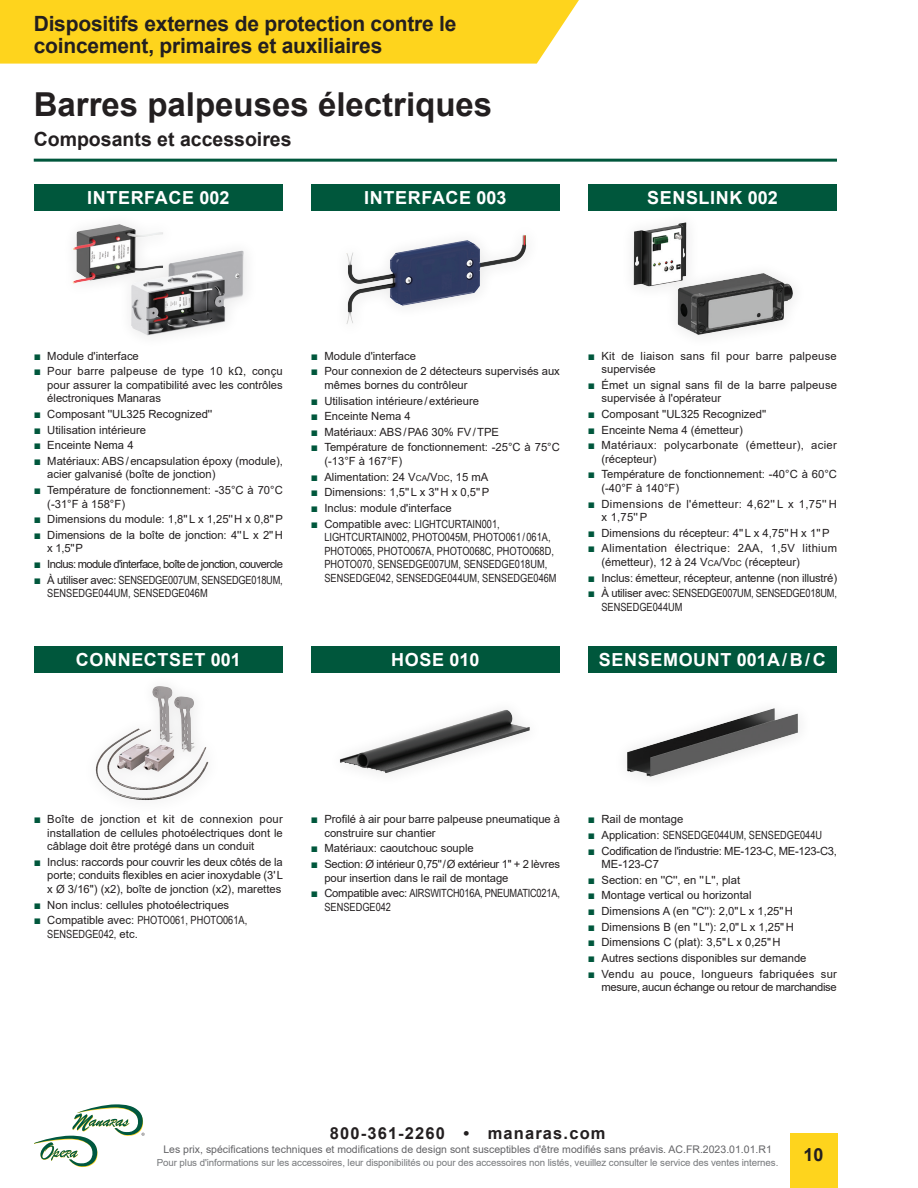
<style>
.page{position:relative;width:918px;height:1188px;background:#fff}
.page>*{position:absolute;margin:0;border:0;box-sizing:border-box;transform-origin:0 0}
.t1{font:700 33px "Arial";color:#231f20}
.t2{font:700 21px/22.5px "Arial";letter-spacing:-.01em;color:#231f20}
.t3{font:700 19.5px "Arial";color:#231f20}
.t4{font:700 18px "Arial";letter-spacing:.035em;color:#fff}
.t5{font:700 18px "Arial";color:#231f20}
.t6{font:700 16.5px "Arial";letter-spacing:.07em;color:#231f20}
.t7{font:11.25px/13.5px "Arial";color:#231f20}
.t8{font:11.25px/13.5px "Arial Narrow";color:#231f20}
.t9{font:11.25px/13.5px "Arial";letter-spacing:.03em;color:#231f20}
.t10{font:11.25px/13.5px "Arial";letter-spacing:-.025em;color:#231f20}
.t11{font:11.25px/13.5px "Arial";letter-spacing:-.03em;color:#231f20;text-align:right}
.t12{font:11.25px/13.5px "Arial Narrow";letter-spacing:-.02em;color:#231f20}
.t13{font:11.25px "Arial";letter-spacing:-.055em;color:#231f20}
.t14{font:11.25px/13.5px "Arial";letter-spacing:.02em;color:#231f20}
.t15{font:10.5px "Arial";color:#636366}
.t16{font:9.75px "Arial";letter-spacing:-.01em;color:#76787b}
.s1{font-size:12px;color:#00573c}
.s2{font-family:"Arial";font-size:12px;color:#00573c}
.s3{font-family:"Arial"}
.s4{font-size:8.25px}
</style>
<div class="page">
<hr style="left:34px;top:159px;width:803px;height:3px;background:#00573c">
<div style="left:0;top:0;width:579px;height:64px;background:#fed41d"></div>
<div style="left:790px;top:1133px;width:47px;height:55px;background:#fed41d"></div>
<svg style="left:34px;top:1104px;width:111px;height:63px"></svg>
<img style="left:73px;top:224px;width:171px;height:111px">
<div style="left:334px;top:222px;width:207px;height:117px;background:#231f20;opacity:.1"></div>
<img style="left:458px;top:235px;width:65px;height:28px">
<div style="left:620px;top:209px;width:188px;height:141px;background:#231f20;opacity:.1"></div>
<img style="left:634px;top:223px;width:52px;height:64px">
<div style="left:82px;top:673px;width:141px;height:142px;background:#231f20;opacity:.1"></div>
<svg style="left:152px;top:686px;width:7px;height:12px"></svg>
<div style="left:326px;top:697px;width:219px;height:91px;background:#231f20;opacity:.1"></div>
<img style="left:484px;top:710px;width:21px;height:6px">
<div style="left:613px;top:695px;width:201px;height:97px;background:#231f20;opacity:.1"></div>
<img style="left:627px;top:708px;width:147px;height:63px">
<div style="left:34px;top:184px;width:249px;height:27px;background:#00573c"></div>
<div style="left:588px;top:184px;width:249px;height:27px;background:#00573c"></div>
<div style="left:311px;top:184px;width:249px;height:27px;background:#00573c"></div>
<div style="left:34px;top:647px;width:249px;height:26px;background:#00573c"></div>
<div style="left:588px;top:647px;width:249px;height:26px;background:#00573c"></div>
<div style="left:311px;top:647px;width:249px;height:26px;background:#00573c"></div>
<h2 class="t2" style="left:34px;top:13px;width:424px">Dispositifs externes de protection contre le coincement, primaires et auxiliaires</h2>
<h1 class="t1" style="left:34px;top:81px;width:460px">Barres palpeuses électriques</h1>
<h3 class="t3" style="left:34px;top:125px;width:259px">Composants et accessoires</h3>
<h3 class="t4" style="left:87px;top:185px;width:144px">INTERFACE 002</h3>
<h3 class="t4" style="left:364px;top:185px;width:144px">INTERFACE 003</h3>
<h3 class="t4" style="left:647px;top:185px;width:132px">SENSLINK 002</h3>
<p class="t7" style="left:34px;top:349px;width:107px"><span class="s1">■</span> Module d'interface</p>
<p class="t7" style="left:47px;top:365px;width:237px;text-align:justify;text-indent:-14px"><span class="s1">■</span> Pour barre palpeuse de type 10 kΩ, conçu pour assurer la compatibilité avec les contrôles électroniques Manaras</p>
<p class="t7" style="left:34px;top:407px;width:180px"><span class="s1">■</span> Composant ''UL325 Recognized''</p>
<p class="t7" style="left:34px;top:423px;width:114px"><span class="s1">■</span> Utilisation intérieure</p>
<p class="t7" style="left:34px;top:439px;width:101px"><span class="s1">■</span> Enceinte Nema 4</p>
<p class="t7" style="left:47px;top:454px;width:237px;text-indent:-14px"><span class="s1">■</span> Matériaux: ABS/encapsulation époxy (module), acier galvanisé (boîte de jonction)</p>
<p class="t7" style="left:47px;top:483px;width:237px;text-indent:-14px"><span class="s1">■</span> Température de fonctionnement: -35°C à 70°C (-31°F à 158°F)</p>
<p class="t7" style="left:34px;top:513px;width:251px"><span class="s1">■</span> Dimensions du module: 1,8''L x 1,25''H x 0,8''P</p>
<p class="t7" style="left:47px;top:528px;width:237px;text-indent:-14px"><span class="s1">■</span> Dimensions de la boîte de jonction: 4''L x 2''H x 1,5''P</p>
<p class="t13" style="left:34px;top:556px;width:251px"><span class="s1">■</span> Inclus: module d'interface, boîte de jonction, couvercle</p>
<p class="t8" style="left:47px;top:573px;width:237px;text-indent:-14px"><span class="s2">■</span> <span class="s3">À utiliser avec:</span> SENSEDGE007UM, SENSEDGE018UM,<br>SENSEDGE044UM, SENSEDGE046M</p>
<p class="t7" style="left:311px;top:349px;width:107px"><span class="s1">■</span> Module d'interface</p>
<p class="t7" style="left:324px;top:365px;width:237px;text-indent:-14px"><span class="s1">■</span> Pour connexion de 2 détecteurs supervisés aux mêmes bornes du contrôleur</p>
<p class="t7" style="left:311px;top:394px;width:170px"><span class="s1">■</span> Utilisation intérieure/extérieure</p>
<p class="t7" style="left:311px;top:409px;width:101px"><span class="s1">■</span> Enceinte Nema 4</p>
<p class="t7" style="left:311px;top:425px;width:190px"><span class="s1">■</span> Matériaux: ABS/PA6 30% FV/TPE</p>
<p class="t7" style="left:324px;top:441px;width:237px;text-indent:-14px"><span class="s1">■</span> Température de fonctionnement: -25°C à 75°C (-13°F à 167°F)</p>
<p class="t7" style="left:311px;top:470px;width:179px"><span class="s1">■</span> Alimentation: 24 V<span class="s4">CA</span>/V<span class="s4">DC</span>, 15 mA</p>
<p class="t7" style="left:311px;top:486px;width:180px"><span class="s1">■</span> Dimensions: 1,5''L x 3''H x 0,5''P</p>
<p class="t7" style="left:311px;top:501px;width:142px"><span class="s1">■</span> Inclus: module d'interface</p>
<p class="t8" style="left:324px;top:517px;width:234px;text-indent:-14px"><span class="s2">■</span> <span class="s3">Compatible avec:</span> LIGHTCURTAIN001, LIGHTCURTAIN002, PHOTO045M, PHOTO061 / 061A, PHOTO065, PHOTO067A, PHOTO068C, PHOTO068D, PHOTO070, SENSEDGE007UM, SENSEDGE018UM, SENSEDGE042, SENSEDGE044UM, SENSEDGE046M</p>
<p class="t14" style="left:601px;top:349px;width:237px;text-indent:-14px"><span class="s1">■</span> Kit de liaison sans fil pour barre palpeuse supervisée</p>
<p class="t7" style="left:601px;top:378px;width:237px;text-indent:-14px"><span class="s1">■</span> Émet un signal sans fil de la barre palpeuse supervisée à l'opérateur</p>
<p class="t7" style="left:588px;top:407px;width:180px"><span class="s1">■</span> Composant ''UL325 Recognized''</p>
<p class="t7" style="left:588px;top:423px;width:156px"><span class="s1">■</span> Enceinte Nema 4 (émetteur)</p>
<p class="t9" style="left:601px;top:439px;width:237px;text-indent:-14px"><span class="s1">■</span> Matériaux: polycarbonate (émetteur), acier (récepteur)</p>
<p class="t7" style="left:601px;top:468px;width:237px;text-indent:-14px"><span class="s1">■</span> Température de fonctionnement: -40°C à 60°C (-40°F à 140°F)</p>
<p class="t9" style="left:601px;top:497px;width:237px;text-indent:-14px"><span class="s1">■</span> Dimensions de l'émetteur: 4,62'' L x 1,75'' H x 1,75''P</p>
<p class="t7" style="left:588px;top:526px;width:243px"><span class="s1">■</span> Dimensions du récepteur: 4''L x 4,75''H x 1''P</p>
<p class="t9" style="left:601px;top:542px;width:237px;text-indent:-14px"><span class="s1">■</span> Alimentation électrique: 2AA, 1,5V lithium (émetteur), 12 à 24 V<span class="s4">CA</span>/V<span class="s4">DC</span> (récepteur)</p>
<p class="t7" style="left:588px;top:571px;width:251px"><span class="s1">■</span> Inclus: émetteur, récepteur, antenne (non illustré)</p>
<p class="t8" style="left:601px;top:586px;width:237px;text-indent:-14px"><span class="s2">■</span> <span class="s3">À utiliser avec:</span> SENSEDGE007UM, SENSEDGE018UM,<br>SENSEDGE044UM</p>
<h3 class="t4" style="left:76px;top:647px;width:167px">CONNECTSET 001</h3>
<h3 class="t4" style="left:391px;top:647px;width:90px">HOSE 010</h3>
<h3 class="t4" style="left:599px;top:647px;width:228px">SENSEMOUNT 001A/B/C</h3>
<p class="t7" style="left:47px;top:812px;width:237px;text-align:justify;text-indent:-14px"><span class="s1">■</span> Boîte de jonction et kit de connexion pour installation de cellules photoélectriques dont le câblage doit être protégé dans un conduit</p>
<p class="t7" style="left:47px;top:855px;width:237px;text-align:justify;text-indent:-14px"><span class="s1">■</span> Inclus: raccords pour couvrir les deux côtés de la porte; conduits flexibles en acier inoxydable (3'L x Ø 3/16") (x2), boîte de jonction (x2), marettes</p>
<p class="t7" style="left:34px;top:898px;width:197px"><span class="s1">■</span> Non inclus: cellules photoélectriques</p>
<p class="t8" style="left:47px;top:913px;width:201px;text-indent:-14px"><span class="s2">■</span> <span class="s3">Compatible avec:</span> PHOTO061, PHOTO061A,<br>SENSEDGE042, <span class="s3">etc.</span></p>
<p class="t7" style="left:324px;top:812px;width:237px;text-indent:-14px"><span class="s1">■</span> Profilé à air pour barre palpeuse pneumatique à construire sur chantier</p>
<p class="t7" style="left:311px;top:842px;width:164px"><span class="s1">■</span> Matériaux: caoutchouc souple</p>
<p class="t10" style="left:324px;top:857px;width:237px;text-indent:-14px"><span class="s1">■</span> Section: Ø intérieur 0,75''/Ø extérieur 1'' + 2 lèvres pour insertion dans le rail de montage</p>
<p class="t12" style="left:324px;top:886px;width:237px;text-indent:-14px"><span class="s2">■</span> <span class="s3">Compatible avec:</span> AIRSWITCH016A, PNEUMATIC021A,<br>SENSEDGE042</p>
<p class="t7" style="left:588px;top:812px;width:97px"><span class="s1">■</span> Rail de montage</p>
<p class="t8" style="left:588px;top:828px;width:236px"><span class="s2">■</span> <span class="s3">Application:</span> SENSEDGE044UM, SENSEDGE044U</p>
<p class="t10" style="left:601px;top:844px;width:237px;text-indent:-14px"><span class="s1">■</span> Codification de l'industrie: ME-123-C, ME-123-C3,<br>ME-123-C7</p>
<p class="t7" style="left:588px;top:873px;width:154px"><span class="s1">■</span> Section: en ''C'', en ''L'', plat</p>
<p class="t7" style="left:588px;top:889px;width:165px"><span class="s1">■</span> Montage vertical ou horizontal</p>
<p class="t7" style="left:588px;top:904px;width:207px"><span class="s1">■</span> Dimensions A (en ''C''): 2,0"L x 1,25"H</p>
<p class="t7" style="left:588px;top:920px;width:207px"><span class="s1">■</span> Dimensions B (en ''L''): 2,0"L x 1,25"H</p>
<p class="t7" style="left:588px;top:936px;width:194px"><span class="s1">■</span> Dimensions C (plat): 3,5"L x 0,25"H</p>
<p class="t7" style="left:588px;top:951px;width:220px"><span class="s1">■</span> Autres sections disponibles sur demande</p>
<p class="t11" style="left:588px;top:967px;width:251px"><span class="s1">■</span> Vendu au pouce, longueurs fabriquées sur mesure, aucun échange ou retour de marchandise</p>
<h3 class="t6" style="left:330px;top:1122px;width:277px">800-361-2260 • manaras.com</h3>
<p class="t15" style="left:163px;top:1142px;width:610px">Les prix, spécifications techniques et modifications de design sont susceptibles d'être modifiés sans préavis. AC.FR.2023.01.01.R1</p>
<p class="t16" style="left:157px;top:1156px;width:623px">Pour plus d'informations sur les accessoires, leur disponibilités ou pour des accessoires non listés, veuillez consulter le service des ventes internes.</p>
<h3 class="t5" style="left:803px;top:1142px;width:22px">10</h3>
</div>
